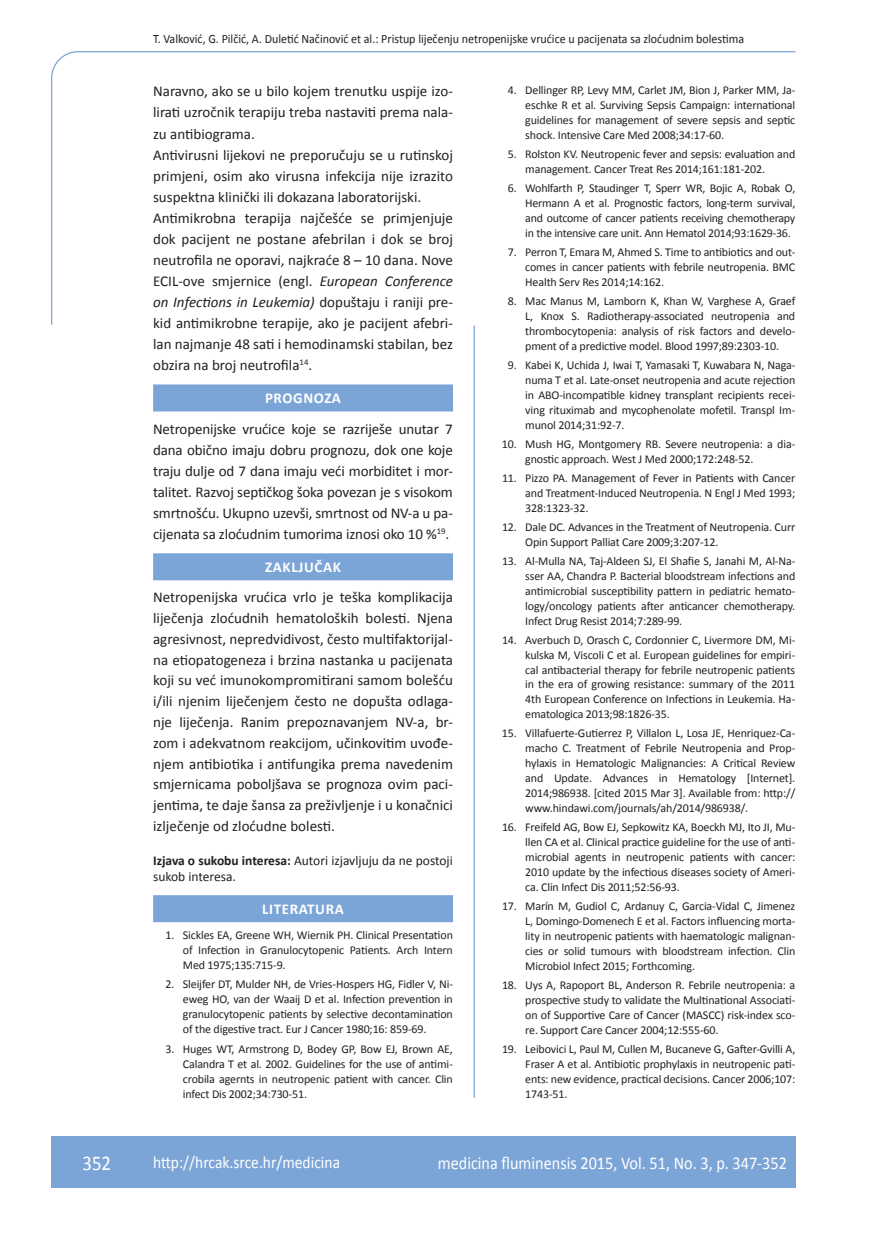
<style>
.page{position:relative;width:872px;height:1234px;background:#fff}
.page>*{position:absolute;margin:0;border:0;box-sizing:border-box;transform-origin:0 0}
.t1{font:21px "Calibri";color:#fff;scale:.9 1}
.t2{font:18px "Calibri";color:#fff;scale:.9 1}
.t3{font:17.25px "Calibri";color:#fff;scale:.9 1}
.t4{font:15px/21px "Calibri";color:#231f20;text-align:justify}
.t5{font:700 15px "Calibri";letter-spacing:.04em;color:#fff}
.t6{font:13.5px/16.5px "Calibri";color:#231f20}
.t7{font:12.75px "Calibri";color:#231f20;scale:.94 1}
.t8{font:12px/14.9px "Calibri";letter-spacing:-.01em;color:#231f20;text-align:justify}
.s1{font-style:italic}
.s2{font-weight:700}
</style>
<div class="page">
<svg style="left:51px;top:51px;width:745px;height:274px"></svg>
<hr style="left:473px;top:325px;width:2px;height:772px;background:#7ca5d7">
<div style="left:51px;top:1135px;width:744px;height:51px;background:#7ca5d7"></div>
<div style="left:153px;top:384px;width:300px;height:27px;background:#7ca5d7"></div>
<div style="left:153px;top:553px;width:300px;height:27px;background:#7ca5d7"></div>
<div style="left:153px;top:895px;width:300px;height:27px;background:#7ca5d7"></div>
<p class="t7" style="left:153px;top:30px;width:630px">T. Valković, G. Pilčić, A. Duletić Načinović et al.: Pristup liječenju netropenijske vrućice u pacijenata sa zloćudnim bolestima</p>
<p class="t4" style="left:153px;top:80px;width:301px;text-align:left">Naravno, ako se u bilo kojem trenutku uspije izo&shy;lirati uzročnik terapiju treba nastaviti prema nala&shy;zu antibiograma.<br>Antivirusni lijekovi ne preporučuju se u rutinskoj primjeni, osim ako virusna infekcija nije izrazito suspektna klinički ili dokazana laboratorijski.<br>Antimikrobna terapija najčešće se primjenjuje dok pacijent ne postane afebrilan i dok se broj neutrofila ne oporavi, najkraće 8 – 10 dana. Nove ECIL-ove smjernice (engl. <span class="s1">European Conference on Infections in Leukemia)</span> dopuštaju i raniji pre&shy;kid antimikrobne terapije, ako je pacijent afebri&shy;lan najmanje 48 sati i hemodinamski stabilan, bez obzira na broj neutrofila<sup>14</sup>.</p>
<p class="t5" style="left:265px;top:389px;width:78px">PROGNOZA</p>
<p class="t4" style="left:153px;top:417px;width:301px">Netropenijske vrućice koje se razriješe unutar 7 dana obično imaju dobru prognozu, dok one koje traju dulje od 7 dana imaju veći morbiditet i mor&shy;talitet. Razvoj septičkog šoka povezan je s visokom smrtnošću. Ukupno uzevši, smrtnost od NV-a u pa&shy;cijenata sa zloćudnim tumorima iznosi oko 10 %<sup>19</sup>.</p>
<p class="t5" style="left:265px;top:557px;width:77px">ZAKLJUČAK</p>
<p class="t4" style="left:153px;top:586px;width:301px">Netropenijska vrućica vrlo je teška komplikacija liječenja zloćudnih hematoloških bolesti. Njena agresivnost, nepredvidivost, često multifaktorijal&shy;na etiopatogeneza i brzina nastanka u pacijenata koji su već imunokompromitirani samom bolešću i/ili njenim liječenjem često ne dopušta odlaga&shy;nje liječenja. Ranim prepoznavanjem NV-a, br&shy;zom i adekvatnom reakcijom, učinkovitim uvođe&shy;njem antibiotika i antifungika prema navedenim smjernicama poboljšava se prognoza ovim paci&shy;jentima, te daje šansa za preživljenje i u konačnici izlječenje od zloćudne bolesti.</p>
<p class="t6" style="left:153px;top:851px;width:301px"><span class="s2">Izjava o sukobu interesa:</span> Autori izjavljuju da ne postoji sukob interesa.</p>
<p class="t5" style="left:262px;top:899px;width:83px">LITERATURA</p>
<p class="t8" style="left:183px;top:926px;width:271px;text-indent:-17px">1. Sickles EA, Greene WH, Wiernik PH. Clinical Presentation of Infection in Granulocytopenic Patients. Arch Intern Med 1975;135:715-9.</p>
<p class="t8" style="left:183px;top:975px;width:272px;text-indent:-17px">2. Sleijfer DT, Mulder NH, de Vries-Hospers HG, Fidler V, Ni&shy;eweg HO, van der Waaij D et al. Infection prevention in granulocytopenic patients by selective decontamination of the digestive tract. Eur J Cancer 1980;16: 859-69.</p>
<p class="t8" style="left:183px;top:1040px;width:272px;text-indent:-17px">3. Huges WT, Armstrong D, Bodey GP, Bow EJ, Brown AE, Calandra T et al. 2002. Guidelines for the use of antimi&shy;crobila agernts in neutropenic patient with cancer. Clin infect Dis 2002;34:730-51.</p>
<p class="t8" style="left:525px;top:82px;width:271px;text-indent:-17px">4. Dellinger RP, Levy MM, Carlet JM, Bion J, Parker MM, Ja&shy;eschke R et al. Surviving Sepsis Campaign: international guidelines for management of severe sepsis and septic shock. Intensive Care Med 2008;34:17-60.</p>
<p class="t8" style="left:525px;top:146px;width:271px;text-indent:-17px">5. Rolston KV. Neutropenic fever and sepsis: evaluation and management. Cancer Treat Res 2014;161:181-202.</p>
<p class="t8" style="left:525px;top:180px;width:271px;text-indent:-17px">6. Wohlfarth P, Staudinger T, Sperr WR, Bojic A, Robak O, Hermann A et al. Prognostic factors, long-term survival, and outcome of cancer patients receiving chemotherapy in the intensive care unit. Ann Hematol 2014;93:1629-36.</p>
<p class="t8" style="left:525px;top:244px;width:271px;text-indent:-17px">7. Perron T, Emara M, Ahmed S. Time to antibiotics and out&shy;comes in cancer patients with febrile neutropenia. BMC Health Serv Res 2014;14:162.</p>
<p class="t8" style="left:525px;top:293px;width:271px;text-indent:-17px">8. Mac Manus M, Lamborn K, Khan W, Varghese A, Graef L, Knox S. Radiotherapy-associated neutropenia and thrombocytopenia: analysis of risk factors and develo&shy;pment of a predictive model. Blood 1997;89:2303-10.</p>
<p class="t8" style="left:525px;top:357px;width:272px;text-indent:-17px">9. Kabei K, Uchida J, Iwai T, Yamasaki T, Kuwabara N, Naga&shy;numa T et al. Late-onset neutropenia and acute rejection in ABO-incompatible kidney transplant recipients recei&shy;ving rituximab and mycophenolate mofetil. Transpl Im&shy;munol 2014;31:92-7.</p>
<p class="t8" style="left:525px;top:435px;width:271px;text-indent:-23px">10. Mush HG, Montgomery RB. Severe neutropenia: a dia&shy;gnostic approach. West J Med 2000;172:248-52.</p>
<p class="t8" style="left:525px;top:469px;width:271px;text-indent:-23px">11. Pizzo PA. Management of Fever in Patients with Cancer and Treatment-Induced Neutropenia. N Engl J Med 1993; 328:1323-32.</p>
<p class="t8" style="left:525px;top:518px;width:271px;text-indent:-23px">12. Dale DC. Advances in the Treatment of Neutropenia. Curr<br>Opin Support Palliat Care 2009;3:207-12.</p>
<p class="t8" style="left:525px;top:552px;width:271px;text-indent:-23px">13. Al-Mulla NA, Taj-Aldeen SJ, El Shafie S, Janahi M, Al-Na&shy;sser AA, Chandra P. Bacterial bloodstream infections and antimicrobial susceptibility pattern in pediatric hemato&shy;logy/oncology patients after anticancer chemotherapy.<br>Infect Drug Resist 2014;7:289-99.</p>
<p class="t8" style="left:525px;top:631px;width:271px;text-indent:-23px">14. Averbuch D, Orasch C, Cordonnier C, Livermore DM, Mi&shy;kulska M, Viscoli C et al. European guidelines for empiri&shy;cal antibacterial therapy for febrile neutropenic patients in the era of growing resistance: summary of the 2011<br>4th European Conference on Infections in Leukemia. Ha&shy;ematologica 2013;98:1826-35.</p>
<p class="t8" style="left:525px;top:725px;width:271px;text-indent:-23px">15. Villafuerte-Gutierrez P, Villalon L, Losa JE, Henriquez-Ca&shy;macho C. Treatment of Febrile Neutropenia and Prop&shy;hylaxis in Hematologic Malignancies: A Critical Review and Update. Advances in Hematology [Internet].<br>2014;986938. [cited 2015 Mar 3]. Available from: http:// www.hindawi.com/journals/ah/2014/986938/.</p>
<p class="t8" style="left:525px;top:819px;width:271px;text-indent:-23px">16. Freifeld AG, Bow EJ, Sepkowitz KA, Boeckh MJ, Ito JI, Mu&shy;llen CA et al. Clinical practice guideline for the use of anti&shy;microbial agents in neutropenic patients with cancer:<br>2010 update by the infectious diseases society of Ameri&shy;ca. Clin Infect Dis 2011;52:56-93.</p>
<p class="t8" style="left:525px;top:897px;width:271px;text-indent:-23px">17. Marín M, Gudiol C, Ardanuy C, Garcia-Vidal C, Jimenez L, Domingo-Domenech E et al. Factors influencing morta&shy;lity in neutropenic patients with haematologic malignan&shy;cies or solid tumours with bloodstream infection. Clin Microbiol Infect 2015; Forthcoming.</p>
<p class="t8" style="left:525px;top:976px;width:271px;text-indent:-23px">18. Uys A, Rapoport BL, Anderson R. Febrile neutropenia: a prospective study to validate the Multinational Associati&shy;on of Supportive Care of Cancer (MASCC) risk-index sco&shy;re. Support Care Cancer 2004;12:555-60.</p>
<p class="t8" style="left:525px;top:1040px;width:271px;text-indent:-23px">19. Leibovici L, Paul M, Cullen M, Bucaneve G, Gafter-Gvilli A, Fraser A et al. Antibiotic prophylaxis in neutropenic pati&shy;ents: new evidence, practical decisions. Cancer 2006;107:<br>1743-51.</p>
<h1 class="t1" style="left:82px;top:1149px;width:33px">352</h1>
<h3 class="t3" style="left:153px;top:1150px;width:209px">http://hrcak.srce.hr/medicina</h3>
<h2 class="t2" style="left:438px;top:1151px;width:389px">medicina fluminensis 2015, Vol. 51, No. 3, p. 347-352</h2>
</div>
